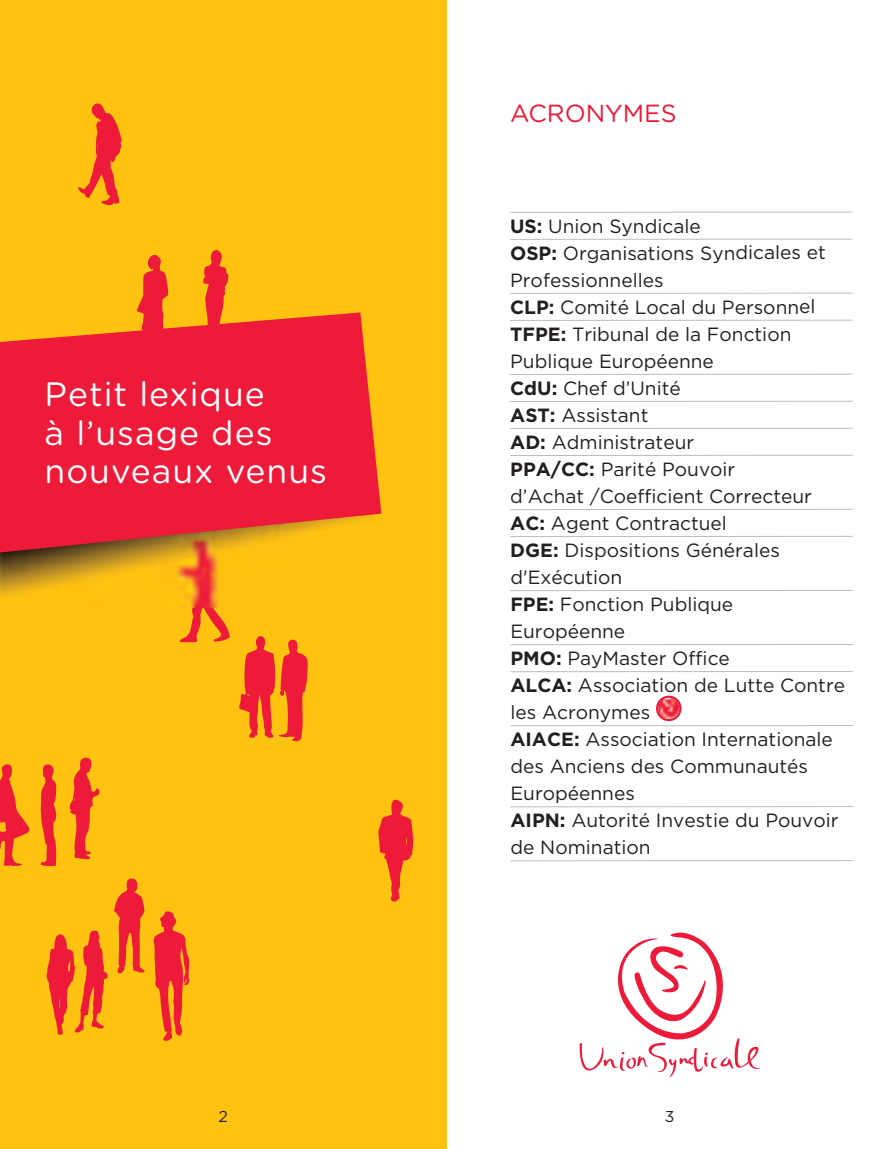
<style>
.page{position:relative;width:893px;height:1149px;background:#fff}
.page>*{position:absolute;margin:0;border:0;box-sizing:border-box;transform-origin:0 0}
.t1{font:33.75px/38.2px "Gotham Rounded";letter-spacing:.03em;color:#fff}
.t2{font:24.75px "Gotham Rounded";color:#ed1a3a}
.t3{font:19.12px/27px "Gotham";color:#231f20}
.t4{font:15.75px "Gotham Rounded";color:#231f20}
.s1{font-weight:700}
</style>
<div class="page">
<svg style="left:580px;top:932px;width:180px;height:144px"></svg>
<div style="left:0;top:0;width:446px;height:1148px;background:#fec210"></div>
<svg style="left:203px;top:250px;width:26px;height:62px"></svg>
<svg style="left:46px;top:930px;width:62px;height:104px"></svg>
<svg style="left:70px;top:757px;width:30px;height:102px"></svg>
<svg style="left:137px;top:255px;width:31px;height:57px"></svg>
<svg style="left:114px;top:878px;width:31px;height:95px"></svg>
<svg style="left:0;top:764px;width:30px;height:101px"></svg>
<svg style="left:40px;top:764px;width:16px;height:101px"></svg>
<svg style="left:154px;top:911px;width:35px;height:129px"></svg>
<svg style="left:179px;top:607px;width:51px;height:35px"></svg>
<svg style="left:378px;top:799px;width:35px;height:102px"></svg>
<svg style="left:78px;top:103px;width:44px;height:102px"></svg>
<svg style="left:239px;top:636px;width:69px;height:105px"></svg>
<img style="left:0;top:554px;width:218px;height:53px">
<svg style="left:0;top:312px;width:381px;height:242px;background:#eb3234"></svg>
<hr style="left:510px;top:212px;width:342px;height:1px;background:#bcbdc0">
<hr style="left:510px;top:239px;width:342px;height:1px;background:#bcbdc0">
<hr style="left:510px;top:293px;width:342px;height:1px;background:#bcbdc0">
<hr style="left:510px;top:320px;width:342px;height:1px;background:#bcbdc0">
<hr style="left:510px;top:374px;width:343px;height:1px;background:#bcbdc0">
<hr style="left:510px;top:401px;width:343px;height:1px;background:#bcbdc0">
<hr style="left:510px;top:428px;width:343px;height:1px;background:#bcbdc0">
<hr style="left:510px;top:455px;width:343px;height:1px;background:#bcbdc0">
<hr style="left:510px;top:509px;width:343px;height:1px;background:#bcbdc0">
<hr style="left:510px;top:536px;width:343px;height:1px;background:#bcbdc0">
<hr style="left:510px;top:590px;width:343px;height:1px;background:#bcbdc0">
<hr style="left:510px;top:644px;width:343px;height:1px;background:#bcbdc0">
<hr style="left:510px;top:671px;width:343px;height:1px;background:#bcbdc0">
<hr style="left:510px;top:725px;width:343px;height:1px;background:#bcbdc0">
<hr style="left:510px;top:806px;width:343px;height:1px;background:#bcbdc0">
<hr style="left:510px;top:860px;width:343px;height:1px;background:#bcbdc0">
<svg style="left:656px;top:695px;width:25px;height:26px"></svg>
<img style="left:658px;top:697px;width:21px;height:21px">
<h1 class="t1" style="left:45px;top:378px;width:284px">Petit lexique<br>à l’usage des nouveaux venus</h1>
<p class="t4" style="left:219px;top:1110px;width:11px">2</p>
<p class="t2" style="left:510px;top:105px;width:168px">ACRONYMES</p>
<p class="t3" style="left:510px;top:212px;width:337px"><span class="s1">US:</span> Union Syndicale<br><span class="s1">OSP:</span> Organisations Syndicales et<br>Professionnelles<br><span class="s1">CLP:</span> Comité Local du Personnel<br><span class="s1">TFPE:</span> Tribunal de la Fonction<br>Publique Européenne<br><span class="s1">CdU:</span> Chef d’Unité<br><span class="s1">AST:</span> Assistant<br><span class="s1">AD:</span> Administrateur<br><span class="s1">PPA/CC:</span> Parité Pouvoir<br>d’Achat /Coefficient Correcteur<br><span class="s1">AC:</span> Agent Contractuel<br><span class="s1">DGE:</span> Dispositions Générales d'Exécution<br><span class="s1">FPE:</span> Fonction Publique<br>Européenne<br><span class="s1">PMO:</span> PayMaster Office<br><span class="s1">ALCA:</span> Association de Lutte Contre les Acronymes<br><span class="s1">AIACE:</span> Association Internationale des Anciens des Communautés<br>Européennes<br><span class="s1">AIPN:</span> Autorité Investie du Pouvoir de Nomination</p>
<p class="t4" style="left:665px;top:1110px;width:11px">3</p>
</div>
